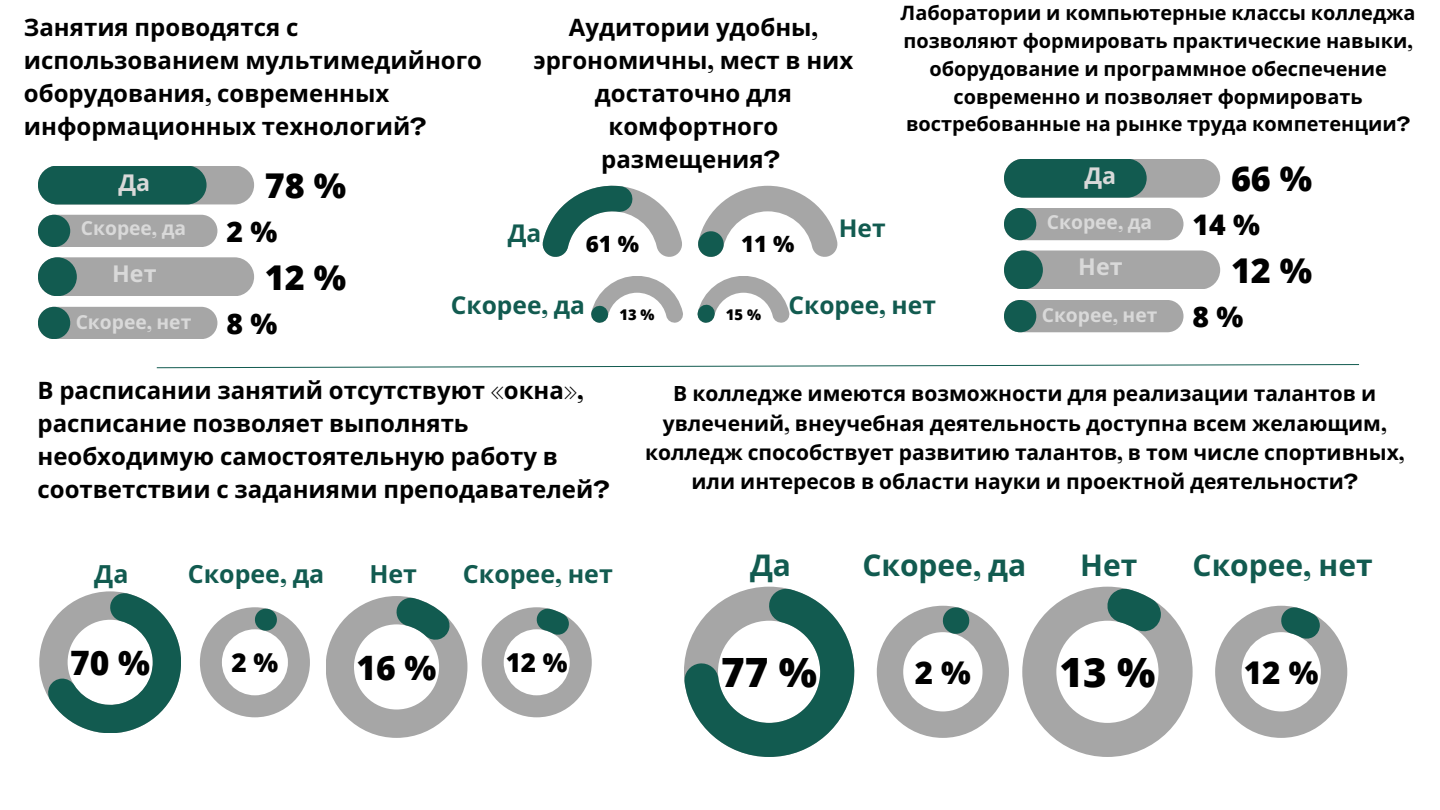
<style>
.page{position:relative;width:1440px;height:810px;background:#fff}
.page>*{position:absolute;margin:0;border:0;box-sizing:border-box;transform-origin:0 0}
.t1{font:800 40.4px "Open Sans";color:#000}
.t2{font:800 34.2px "Open Sans";color:#000}
.t3{font:800 33.6px "Open Sans";color:#000}
.t4{font:800 31.3px "Open Sans";color:#000}
.t5{font:700 30px "Noto Sans";color:#125b50}
.t6{font:800 28.4px "Open Sans";color:#000}
.t7{font:800 26.1px "Open Sans";color:#000}
.t8{font:700 25px "Noto Sans";color:#125b50}
.t9{font:700 24.5px "Noto Sans";color:#125b50}
.t10{font:700 24px/33px "Noto Sans";color:#000}
.t11{font:700 23.2px "Noto Sans";color:#d9d9d9}
.t12{font:800 22.5px "Open Sans";color:#000}
.t13{font:700 21px/29.2px "Noto Sans";color:#000;text-align:center}
.t14{font:700 19.9px/27.8px "Noto Sans";color:#000;text-align:center}
.t15{font:700 19.3px "Noto Sans";color:#d9d9d9}
.t16{font:800 14.8px "Open Sans";color:#000}
.s1{font-family:"Agrandir";font-stretch:expanded}
</style>
<div class="page">
<svg style="left:156px;top:364px;width:1204px;height:4px"></svg>
<svg style="left:542px;top:186px;width:140px;height:71px"></svg>
<svg style="left:591px;top:276px;width:92px;height:47px"></svg>
<svg style="left:698px;top:186px;width:140px;height:71px"></svg>
<svg style="left:697px;top:276px;width:93px;height:47px"></svg>
<div style="left:1004px;top:159px;width:216px;height:39px;background:#a6a6a6;border-radius:19px"></div>
<div style="left:1004px;top:159px;width:143px;height:39px;background:#125b50;border-radius:19px"></div>
<div style="left:1004px;top:208px;width:180px;height:32px;background:#a6a6a6;border-radius:16px"></div>
<div style="left:1004px;top:208px;width:32px;height:32px;background:#125b50;border-radius:50%"></div>
<div style="left:1004px;top:300px;width:180px;height:32px;background:#a6a6a6;border-radius:16px"></div>
<div style="left:1004px;top:300px;width:32px;height:32px;background:#125b50;border-radius:50%"></div>
<div style="left:1004px;top:251px;width:216px;height:38px;background:#a6a6a6;border-radius:19px"></div>
<div style="left:1004px;top:251px;width:39px;height:38px;background:#125b50;border-radius:50%"></div>
<svg style="left:684px;top:587px;width:170px;height:170px"></svg>
<svg style="left:877px;top:606px;width:132px;height:132px"></svg>
<svg style="left:1022px;top:587px;width:171px;height:170px"></svg>
<svg style="left:1215px;top:606px;width:132px;height:132px"></svg>
<div style="left:38px;top:166px;width:216px;height:38px;background:#a6a6a6;border-radius:19px"></div>
<div style="left:38px;top:166px;width:169px;height:38px;background:#125b50;border-radius:19px"></div>
<div style="left:38px;top:215px;width:179px;height:32px;background:#a6a6a6;border-radius:16px"></div>
<div style="left:38px;top:215px;width:32px;height:32px;background:#125b50;border-radius:50%"></div>
<div style="left:38px;top:307px;width:179px;height:32px;background:#a6a6a6;border-radius:16px"></div>
<div style="left:38px;top:307px;width:32px;height:32px;background:#125b50;border-radius:50%"></div>
<div style="left:38px;top:257px;width:216px;height:39px;background:#a6a6a6;border-radius:19px"></div>
<div style="left:38px;top:257px;width:39px;height:39px;background:#125b50;border-radius:50%"></div>
<svg style="left:39px;top:591px;width:142px;height:142px"></svg>
<svg style="left:200px;top:607px;width:110px;height:110px"></svg>
<svg style="left:326px;top:596px;width:141px;height:142px"></svg>
<svg style="left:482px;top:607px;width:110px;height:110px"></svg>
<p class="t10" style="left:24px;top:10px;width:460px">Занятия проводятся с использованием мультимедийного оборудования<span class="s1">,</span> современных информационных технологий<span class="s1">?</span></p>
<p class="t10" style="left:533px;top:10px;width:322px;text-align:center">Аудитории удобны<span class="s1">, </span>эргономичны<span class="s1">,</span> мест в них достаточно для комфортного размещения<span class="s1">?</span></p>
<p class="t11" style="left:118px;top:166px;width:33px">Да</p>
<p class="t2" style="left:265px;top:162px;width:83px">78 %</p>
<p class="t15" style="left:81px;top:215px;width:107px">Скорее<span class="s1">,</span> да</p>
<p class="t6" style="left:226px;top:212px;width:52px">2 %</p>
<p class="t9" style="left:839px;top:211px;width:48px">Нет</p>
<p class="t9" style="left:508px;top:215px;width:35px">Да</p>
<p class="t12" style="left:586px;top:228px;width:55px">61 %</p>
<p class="t12" style="left:741px;top:228px;width:55px">11 %</p>
<p class="t11" style="left:112px;top:258px;width:46px">Нет</p>
<p class="t2" style="left:265px;top:253px;width:83px">12 %</p>
<p class="t14" style="left:901px;top:-1px;width:517px">Лаборатории и компьютерные классы колледжа позволяют формировать практические навыки<span class="s1">, </span>оборудование и программное обеспечение современно и позволяет формировать востребованные на рынке труда компетенции<span class="s1">?</span></p>
<p class="t11" style="left:1085px;top:159px;width:33px">Да</p>
<p class="t2" style="left:1231px;top:155px;width:83px">66 %</p>
<p class="t15" style="left:1047px;top:208px;width:107px">Скорее<span class="s1">,</span> да</p>
<p class="t6" style="left:1193px;top:205px;width:69px">14 %</p>
<p class="t11" style="left:1078px;top:251px;width:46px">Нет</p>
<p class="t2" style="left:1231px;top:247px;width:83px">12 %</p>
<p class="t15" style="left:76px;top:308px;width:117px">Скорее<span class="s1">,</span> нет</p>
<p class="t6" style="left:226px;top:304px;width:52px">8 %</p>
<p class="t9" style="left:451px;top:288px;width:136px">Скорее<span class="s1">,</span> да</p>
<p class="t16" style="left:620px;top:304px;width:37px">13 %</p>
<p class="t16" style="left:726px;top:304px;width:37px">15 %</p>
<p class="t9" style="left:789px;top:288px;width:149px">Скорее<span class="s1">,</span> нет</p>
<p class="t15" style="left:1042px;top:301px;width:117px">Скорее<span class="s1">,</span> нет</p>
<p class="t6" style="left:1193px;top:297px;width:52px">8 %</p>
<p class="t10" style="left:37px;top:374px;width:574px">В расписании занятий отсутствуют <span class="s1">«</span>окна<span class="s1">», </span>расписание позволяет выполнять необходимую самостоятельную работу в соответствии с заданиями преподавателей<span class="s1">?</span></p>
<p class="t13" style="left:645px;top:379px;width:761px">В колледже имеются возможности для реализации талантов и увлечений<span class="s1">,</span> внеучебная деятельность доступна всем желающим<span class="s1">, </span>колледж способствует развитию талантов<span class="s1">,</span> в том числе спортивных<span class="s1">, </span>или интересов в области науки и проектной деятельности<span class="s1">?</span></p>
<p class="t8" style="left:94px;top:556px;width:36px">Да</p>
<p class="t8" style="left:188px;top:556px;width:138px">Скорее<span class="s1">,</span> да</p>
<p class="t3" style="left:70px;top:639px;width:81px">70 %</p>
<p class="t7" style="left:232px;top:644px;width:48px">2 %</p>
<p class="t8" style="left:369px;top:556px;width:49px">Нет</p>
<p class="t8" style="left:463px;top:556px;width:151px">Скорее<span class="s1">,</span> нет</p>
<p class="t3" style="left:357px;top:644px;width:81px">16 %</p>
<p class="t7" style="left:506px;top:644px;width:64px">12 %</p>
<p class="t5" style="left:750px;top:544px;width:43px">Да</p>
<p class="t5" style="left:862px;top:544px;width:165px">Скорее<span class="s1">,</span> да</p>
<p class="t1" style="left:721px;top:644px;width:97px">77 %</p>
<p class="t4" style="left:915px;top:650px;width:58px">2 %</p>
<p class="t5" style="left:1080px;top:544px;width:59px">Нет</p>
<p class="t5" style="left:1193px;top:544px;width:181px">Скорее<span class="s1">,</span> нет</p>
<p class="t1" style="left:1059px;top:644px;width:97px">13 %</p>
<p class="t4" style="left:1244px;top:650px;width:76px">12 %</p>
</div>
